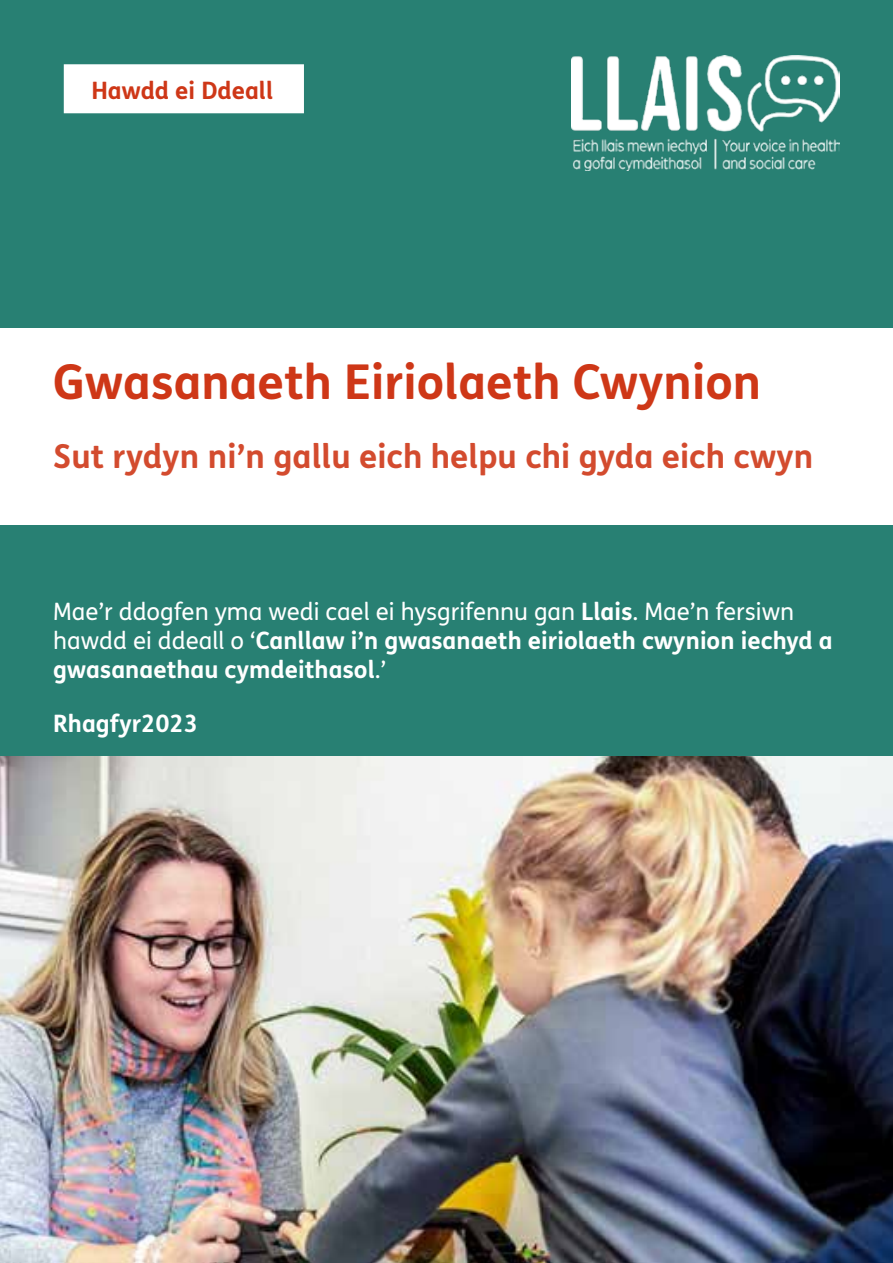
<style>
.page{position:relative;width:893px;height:1263px;background:#fff}
.page>*{position:absolute;margin:0;border:0;box-sizing:border-box;transform-origin:0 0}
.t1{font:700 48px "FS Me Pro";color:#ce3717}
.t2{font:700 33px "FS Me Pro";color:#d34b2e}
.Bodytext{font:700 24px/28.8px "FS Me Pro";color:#fff}
.Bodytext-2{font:700 24px "FS Me Pro";color:#ce3717}
.s1{font-weight:400}
</style>
<div class="page">
<div style="left:0;top:0;width:893px;height:757px;background:#288073"></div>
<div style="left:0;top:328px;width:893px;height:197px;background:#fff"></div>
<img style="left:571px;top:55px;width:269px;height:115px">
<img style="left:0;top:757px;width:893px;height:506px">
<div style="left:64px;top:64px;width:240px;height:49px;background:#fff"></div>
<p class="Bodytext-2" style="left:91px;top:72px;width:183px">Hawdd ei Ddeall</p>
<p class="t1" style="left:53px;top:345px;width:710px">Gwasanaeth Eiriolaeth Cwynion</p>
<p class="t2" style="left:53px;top:431px;width:762px">Sut rydyn ni’n gallu eich helpu chi gyda eich cwyn</p>
<p class="Bodytext" style="left:53px;top:596px;width:781px"><span class="s1">Mae’r ddogfen yma wedi cael ei hysgrifennu gan</span> Llais<span class="s1">. Mae’n fersiwn hawdd ei ddeall o ‘</span>Canllaw i’n gwasanaeth eiriolaeth cwynion iechyd a gwasanaethau cymdeithasol<span class="s1">.’</span></p>
<p class="Bodytext" style="left:53px;top:708px;width:146px">Rhagfyr2023</p>
</div>
